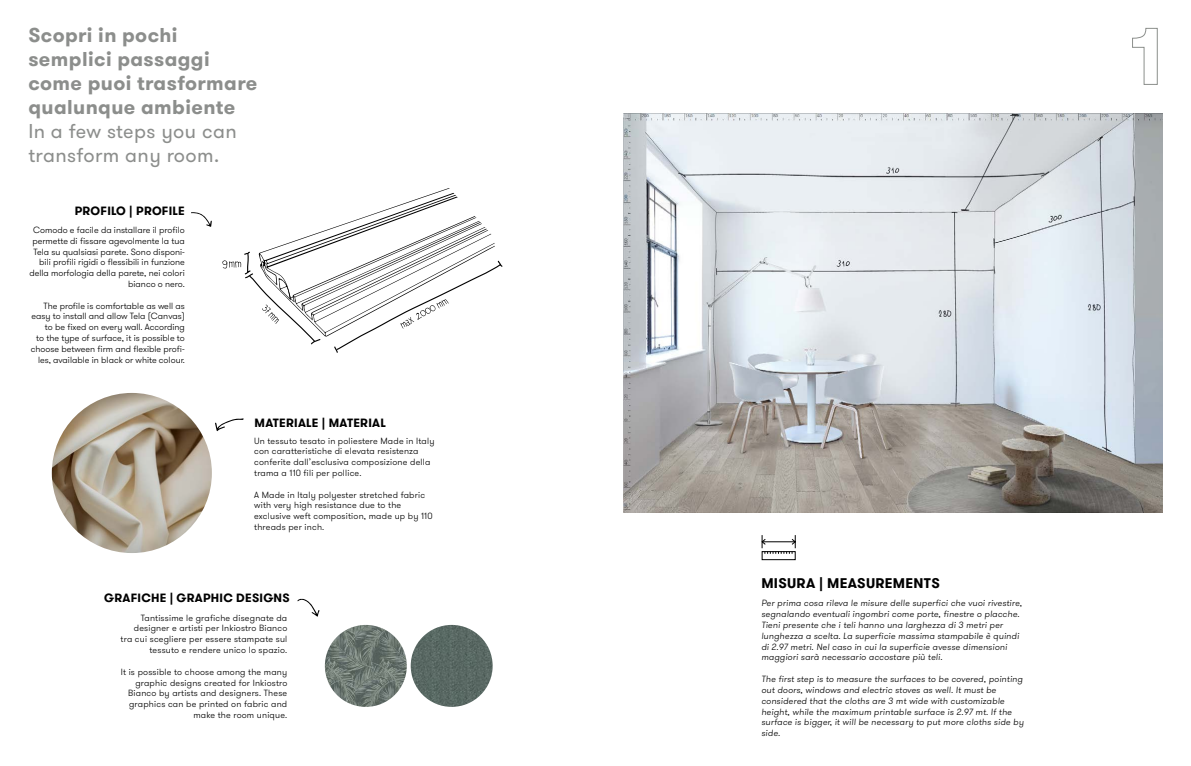
<style>
.page{position:relative;width:1191px;height:766px;background:#fff}
.page>*{position:absolute;margin:0;border:0;box-sizing:border-box;transform-origin:0 0}
.t1{font:700 20px/24px "GT Walsheim Pro";letter-spacing:.02em;color:#8c8e8c}
.t2{font:20px/24px "GT Walsheim Pro";letter-spacing:.02em;color:#8c8e8c}
.t3{font:700 14px "GT Walsheim Pro";letter-spacing:.02em;color:#000}
.t4{font:700 12px "GT Walsheim Pro";letter-spacing:.02em;color:#000}
.t5{font:300 9px/10.8px "GT Walsheim Pro";letter-spacing:.015em;color:#000;text-align:right}
.t6{font:italic 300 9px/10.8px "GT Walsheim Pro";letter-spacing:.02em;color:#000}
</style>
<div class="page">
<img style="left:624px;top:113px;width:538px;height:399px">
<svg style="left:1132px;top:28px;width:26px;height:57px"></svg>
<div style="left:761px;top:551px;width:34px;height:9px;border:1px solid #000"></div>
<svg style="left:761px;top:535px;width:35px;height:18px"></svg>
<svg style="left:191px;top:212px;width:21px;height:15px"></svg>
<svg style="left:215px;top:418px;width:29px;height:13px"></svg>
<img style="left:52px;top:393px;width:160px;height:160px;border-radius:80px">
<svg style="left:297px;top:598px;width:22px;height:18px"></svg>
<img style="left:325px;top:624px;width:82px;height:82px;border-radius:41px">
<img style="left:411px;top:624px;width:81px;height:82px;border-radius:41px">
<svg style="left:222px;top:188px;width:281px;height:165px"></svg>
<h1 class="t1" style="left:28px;top:24px;width:231px">Scopri in pochi semplici passaggi come puoi trasformare qualunque ambiente</h1>
<h1 class="t2" style="left:28px;top:120px;width:210px">In a few steps you can transform any room.</h1>
<h3 class="t4" style="left:75px;top:203px;width:112px">PROFILO | PROFILE</h3>
<p class="t5" style="left:29px;top:224px;width:157px">Comodo e facile da installare il profilo permette di fissare agevolmente la tua Tela su qualsiasi parete. Sono disponi&shy;bili profili rigidi o flessibili in funzione della morfologia della parete, nei colori bianco o nero.</p>
<p class="t5" style="left:31px;top:300px;width:155px">The profile is comfortable as well as easy to install and allow Tela (Canvas) to be fixed on every wall. According<br>to the type of surface, it is possible to choose between firm and flexible profi&shy;les, available in black or white colour.</p>
<h3 class="t4" style="left:255px;top:414px;width:133px">MATERIALE | MATERIAL</h3>
<p class="t5" style="left:254px;top:435px;width:182px;text-align:left">Un tessuto tesato in poliestere Made in Italy con caratteristiche di elevata resistenza conferite dall’esclusiva composizione della trama a 110 fili per pollice.</p>
<p class="t5" style="left:254px;top:489px;width:180px;text-align:left">A Made in Italy polyester stretched fabric with very high resistance due to the exclusive weft composition, made up by 110 threads per inch.</p>
<h3 class="t4" style="left:104px;top:589px;width:187px">GRAFICHE | GRAPHIC DESIGNS</h3>
<p class="t5" style="left:121px;top:612px;width:168px">Tantissime le grafiche disegnate da designer e artisti per Inkiostro Bianco tra cui scegliere per essere stampate sul tessuto e rendere unico lo spazio.</p>
<p class="t5" style="left:121px;top:666px;width:168px">It is possible to choose among the many graphic designs created for Inkiostro Bianco by artists and designers. These graphics can be printed on fabric and make the room unique.</p>
<h2 class="t3" style="left:761px;top:573px;width:180px">MISURA | MEASUREMENTS</h2>
<p class="t6" style="left:761px;top:598px;width:262px">Per prima cosa rileva le misure delle superfici che vuoi rivestire, segnalando eventuali ingombri come porte, finestre o placche.<br>Tieni presente che i teli hanno una larghezza di 3 metri per lunghezza a scelta. La superficie massima stampabile è quindi di 2.97 metri. Nel caso in cui la superficie avesse dimensioni maggiori sarà necessario accostare più teli.</p>
<p class="t6" style="left:761px;top:673px;width:264px">The first step is to measure the surfaces to be covered, pointing out doors, windows and electric stoves as well. It must be considered that the cloths are 3 mt wide with customizable height, while the maximum printable surface is 2.97 mt. If the surface is bigger, it will be necessary to put more cloths side by side.</p>
</div>
